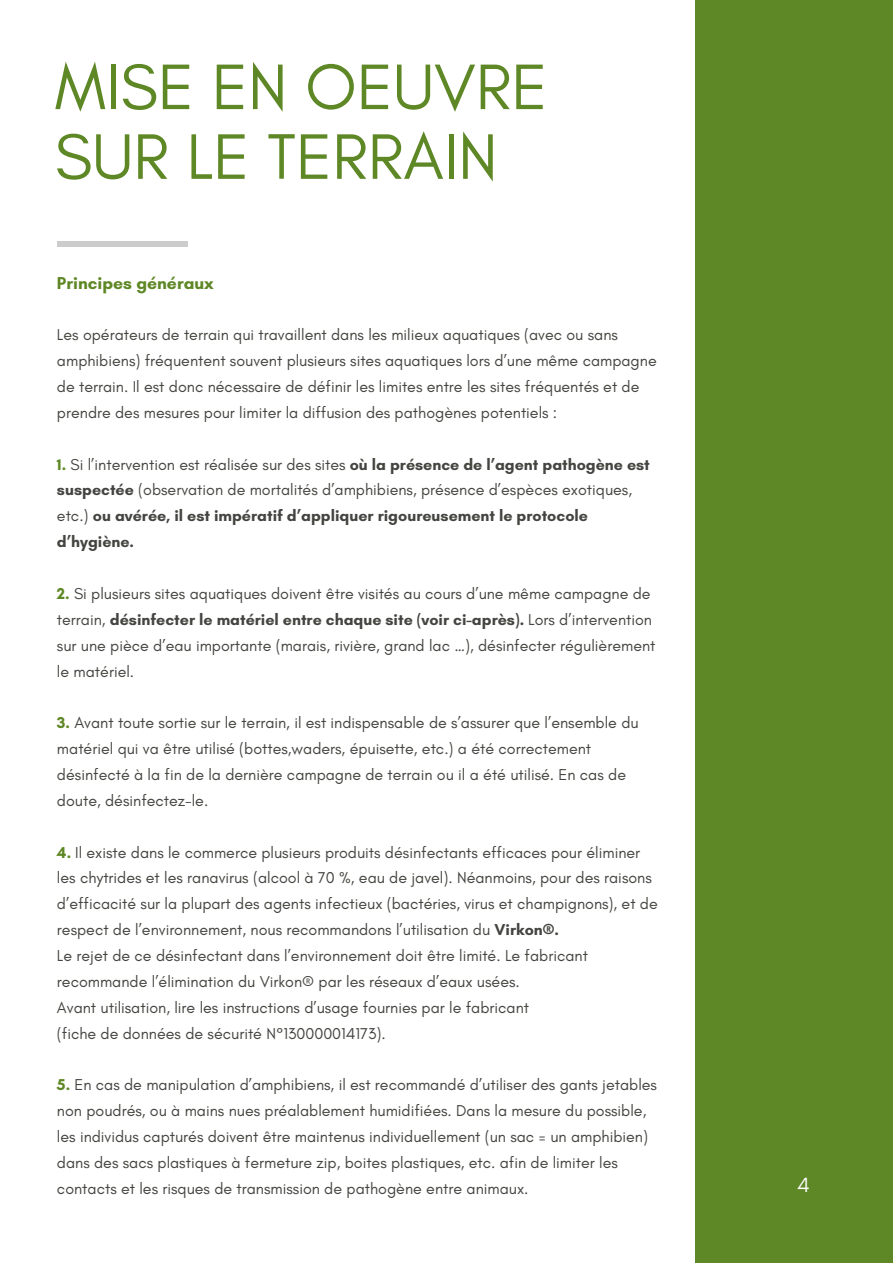
<style>
.page{position:relative;width:893px;height:1264px;background:#fff}
.page>*{position:absolute;margin:0;border:0;box-sizing:border-box;transform-origin:0 0}
.t1{font:65.4px/69.8px "Glacial Indifference";color:#5e8725}
.t2{font:21px "Glacial Indifference";color:#fcfbfc}
.t3{font:700 17.55px "Glacial Indifference";color:#5e8725}
.t4{font:16.05px/25.8px "Glacial Indifference";color:#444440}
.t5{font:700 16.05px/25.8px "Glacial Indifference";color:#444440}
.s1{color:#5e8725}
.s2{font-weight:400}
.s3{font-weight:700;color:#5e8725}
.s4{font-weight:700}
</style>
<div class="page">
<div style="left:57px;top:241px;width:130px;height:5px;background:#ccc"></div>
<div style="left:695px;top:0;width:197px;height:1262px;background:#5e8725"></div>
<h1 class="t1" style="left:55px;top:51px;width:494px">MISE EN OEUVRE<br>SUR LE TERRAIN</h1>
<p class="t3" style="left:57px;top:272px;width:158px">Principes généraux</p>
<p class="t4" style="left:57px;top:322px;width:601px">Les opérateurs de terrain qui travaillent dans les milieux aquatiques (avec ou sans amphibiens) fréquentent souvent plusieurs sites aquatiques lors d’une même campagne de terrain. Il est donc nécessaire de définir les limites entre les sites fréquentés et de prendre des mesures pour limiter la diffusion des pathogènes potentiels :</p>
<p class="t5" style="left:57px;top:451px;width:594px"><span class="s1">1.</span> <span class="s2">Si l’intervention est réalisée sur des sites</span> où la présence de l’agent pathogène est suspectée <span class="s2">(observation de mortalités d’amphibiens, présence d’espèces exotiques, etc.)</span> ou avérée, il est impératif d’appliquer rigoureusement le protocole d’hygiène.</p>
<p class="t4" style="left:57px;top:580px;width:600px"><span class="s3">2.</span> Si plusieurs sites aquatiques doivent être visités au cours d’une même campagne de terrain, <span class="s4">désinfecter le matériel entre chaque site (voir ci-après).</span> Lors d’intervention sur une pièce d’eau importante (marais, rivière, grand lac …), désinfecter régulièrement le matériel.</p>
<p class="t4" style="left:57px;top:709px;width:583px"><span class="s3">3.</span> Avant toute sortie sur le terrain, il est indispensable de s’assurer que l’ensemble du matériel qui va être utilisé (bottes,waders, épuisette, etc.) a été correctement désinfecté à la fin de la dernière campagne de terrain ou il a été utilisé. En cas de doute, désinfectez-le.</p>
<p class="t4" style="left:57px;top:839px;width:602px"><span class="s3">4.</span> Il existe dans le commerce plusieurs produits désinfectants efficaces pour éliminer les chytrides et les ranavirus (alcool à 70 %, eau de javel). Néanmoins, pour des raisons d’efficacité sur la plupart des agents infectieux (bactéries, virus et champignons), et de respect de l’environnement, nous recommandons l’utilisation du <span class="s4">Virkon®.<br></span>Le rejet de ce désinfectant dans l’environnement doit être limité. Le fabricant recommande l’élimination du Virkon® par les réseaux d’eaux usées.<br>Avant utilisation, lire les instructions d’usage fournies par le fabricant<br>(fiche de données de sécurité N°130000014173).</p>
<p class="t4" style="left:57px;top:1071px;width:601px"><span class="s3">5.</span> En cas de manipulation d’amphibiens, il est recommandé d’utiliser des gants jetables non poudrés, ou à mains nues préalablement humidifiées. Dans la mesure du possible, les individus capturés doivent être maintenus individuellement (un sac = un amphibien) dans des sacs plastiques à fermeture zip, boites plastiques, etc. afin de limiter les contacts et les risques de transmission de pathogène entre animaux.</p>
<h2 class="t2" style="left:797px;top:1172px;width:14px">4</h2>
</div>
